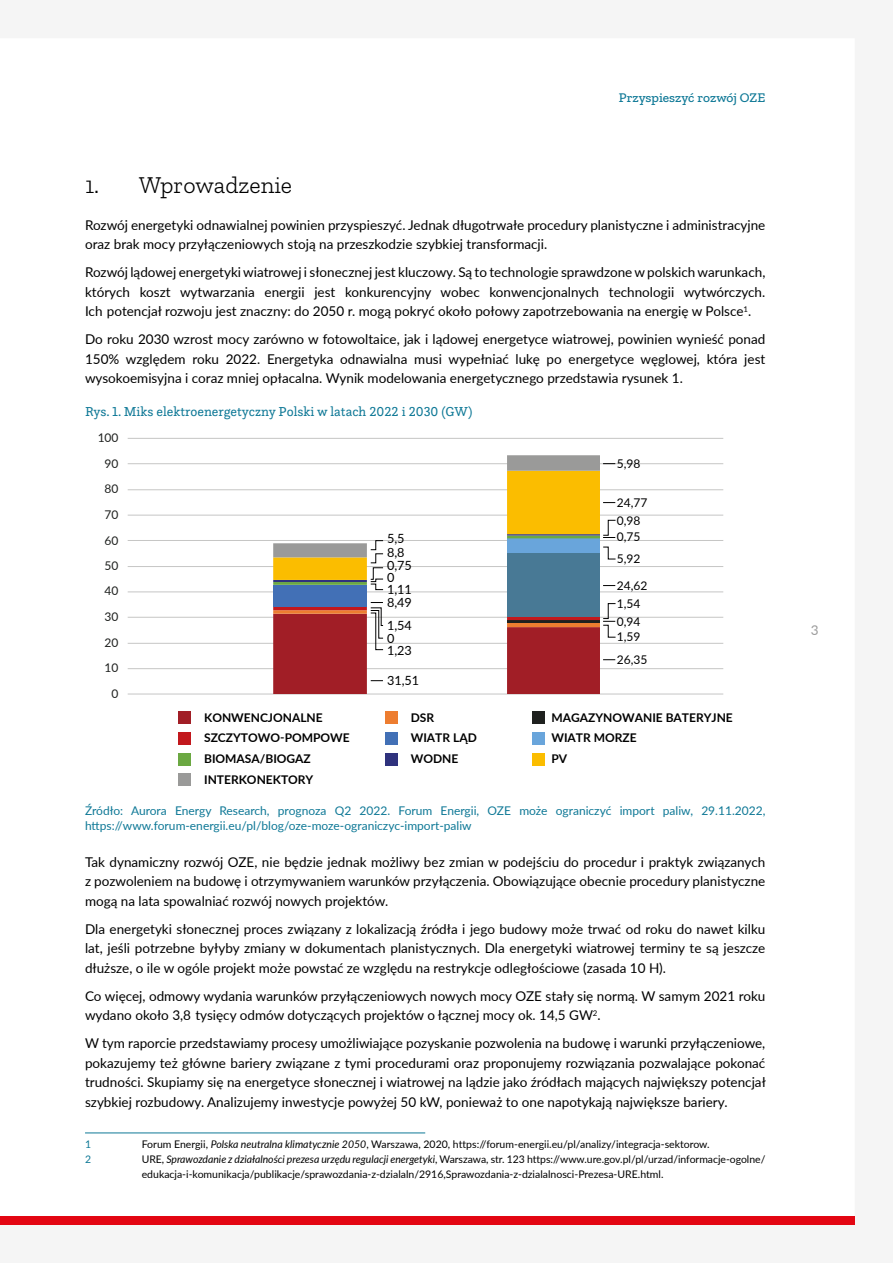
<style>
.page{position:relative;width:893px;height:1263px;background:#fff}
.page>*{position:absolute;margin:0;border:0;box-sizing:border-box;transform-origin:0 0}
.t1{font:300 24px "Zilla Slab";color:#000}
.t2{font:13.5px/19.5px "Lato";color:#000;text-align:justify}
.t3{font:13.5px "Questa Slab";color:#0e7896}
.t4{font:500 13.5px "Zilla Slab";color:#0e7896}
.t5{font:13.5px "Lato";color:#9c9c9c}
.t6{font:12.75px "Lato";color:#000}
.t7{font:12px/15px "Lato";color:#0e7896}
.t8{font:700 12px "Lato";color:#000}
.t9{font:12px "Lato";color:#000}
.t10{font:12px "Lato";color:#1f211f}
.t11{font:10.5px/15px "Lato";color:#000}
.t12{font:10.5px "Lato";color:#0e7896}
.s1{font-style:italic}
</style>
<div class="page">
<div style="left:0;top:1216px;width:855px;height:8px;background:#e30612"></div>
<hr style="left:128px;top:694px;width:595px;height:1px;background:#c6c6c5">
<hr style="left:128px;top:668px;width:595px;height:1px;background:#c6c6c5">
<hr style="left:128px;top:643px;width:595px;height:1px;background:#c6c6c5">
<hr style="left:128px;top:617px;width:595px;height:1px;background:#c6c6c5">
<hr style="left:128px;top:592px;width:595px;height:1px;background:#c6c6c5">
<hr style="left:128px;top:566px;width:595px;height:1px;background:#c6c6c5">
<hr style="left:128px;top:540px;width:595px;height:1px;background:#c6c6c5">
<hr style="left:128px;top:515px;width:595px;height:1px;background:#c6c6c5">
<hr style="left:128px;top:489px;width:595px;height:1px;background:#c6c6c5">
<hr style="left:128px;top:463px;width:595px;height:1px;background:#c6c6c5">
<hr style="left:128px;top:438px;width:595px;height:1px;background:#c6c6c5">
<div style="left:179px;top:711px;width:12px;height:12px;background:#a11e26"></div>
<div style="left:386px;top:711px;width:12px;height:12px;background:#ed7d30"></div>
<div style="left:532px;top:711px;width:13px;height:12px;background:#1f211f"></div>
<div style="left:179px;top:732px;width:12px;height:12px;background:#c2181d"></div>
<div style="left:532px;top:732px;width:13px;height:12px;background:#69a5db"></div>
<div style="left:179px;top:753px;width:12px;height:12px;background:#6ba842"></div>
<div style="left:386px;top:753px;width:12px;height:12px;background:#2f327d"></div>
<div style="left:532px;top:753px;width:13px;height:12px;background:#fbbd00"></div>
<div style="left:179px;top:773px;width:12px;height:13px;background:#9a9a99"></div>
<div style="left:507px;top:553px;width:93px;height:63px;background:#487995"></div>
<div style="left:273px;top:585px;width:94px;height:22px;background:#4270b6"></div>
<div style="left:386px;top:732px;width:12px;height:12px;background:#4270b6"></div>
<svg style="left:273px;top:455px;width:343px;height:135px"></svg>
<svg style="left:273px;top:602px;width:343px;height:92px"></svg>
<hr style="left:85px;top:1133px;width:340px;height:1px;background:#0e7896">
<p class="t4" style="left:619px;top:90px;width:148px">Przyspieszyć rozwój OZE</p>
<h1 class="t1" style="left:85px;top:172px;width:209px">1. Wprowadzenie</h1>
<p class="t2" style="left:85px;top:215px;width:682px">Rozwój energetyki odnawialnej powinien przyspieszyć. Jednak długotrwałe procedury planistyczne i administracyjne oraz brak mocy przyłączeniowych stoją na przeszkodzie szybkiej transformacji.</p>
<p class="t2" style="left:85px;top:262px;width:682px">Rozwój lądowej energetyki wiatrowej i słonecznej jest kluczowy. Są to technologie sprawdzone w polskich warunkach, których koszt wytwarzania energii jest konkurencyjny wobec konwencjonalnych technologii wytwórczych.<br>Ich potencjał rozwoju jest znaczny: do 2050 r. mogą pokryć około połowy zapotrzebowania na energię w Polsce<sup>1</sup>.</p>
<p class="t2" style="left:85px;top:329px;width:682px">Do roku 2030 wzrost mocy zarówno w fotowoltaice, jak i lądowej energetyce wiatrowej, powinien wynieść ponad 150% względem roku 2022. Energetyka odnawialna musi wypełniać lukę po energetyce węglowej, która jest wysokoemisyjna i coraz mniej opłacalna. Wynik modelowania energetycznego przedstawia rysunek 1.</p>
<p class="t3" style="left:85px;top:403px;width:389px">Rys. 1. Miks elektroenergetyczny Polski w latach 2022 i 2030 (GW)</p>
<p class="t10" style="left:98px;top:429px;width:22px">100</p>
<p class="t10" style="left:105px;top:455px;width:15px">90</p>
<p class="t10" style="left:105px;top:480px;width:15px">80</p>
<p class="t10" style="left:105px;top:506px;width:15px">70</p>
<p class="t10" style="left:105px;top:532px;width:15px">60</p>
<p class="t10" style="left:105px;top:557px;width:15px">50</p>
<p class="t10" style="left:105px;top:582px;width:15px">40</p>
<p class="t10" style="left:105px;top:608px;width:15px">30</p>
<p class="t10" style="left:105px;top:634px;width:15px">20</p>
<p class="t10" style="left:105px;top:659px;width:15px">10</p>
<p class="t10" style="left:112px;top:685px;width:8px">0</p>
<p class="t9" style="left:617px;top:455px;width:25px">5,98</p>
<p class="t9" style="left:617px;top:494px;width:32px">24,77</p>
<p class="t6" style="left:387px;top:529px;width:19px">5,5</p>
<p class="t6" style="left:387px;top:543px;width:19px">8,8</p>
<p class="t6" style="left:387px;top:557px;width:26px">0,75</p>
<p class="t6" style="left:387px;top:568px;width:9px">0</p>
<p class="t6" style="left:387px;top:580px;width:26px">1,11</p>
<p class="t9" style="left:617px;top:512px;width:25px">0,98</p>
<p class="t9" style="left:617px;top:528px;width:25px">0,75</p>
<p class="t9" style="left:617px;top:550px;width:25px">5,92</p>
<p class="t9" style="left:617px;top:577px;width:32px">24,62</p>
<p class="t6" style="left:387px;top:593px;width:26px">8,49</p>
<p class="t9" style="left:617px;top:595px;width:25px">1,54</p>
<p class="t6" style="left:387px;top:616px;width:26px">1,54</p>
<p class="t9" style="left:617px;top:613px;width:25px">0,94</p>
<p class="t6" style="left:387px;top:630px;width:9px">0</p>
<p class="t9" style="left:617px;top:628px;width:25px">1,59</p>
<p class="t6" style="left:387px;top:641px;width:26px">1,23</p>
<p class="t9" style="left:617px;top:650px;width:32px">26,35</p>
<p class="t6" style="left:387px;top:671px;width:34px">31,51</p>
<p class="t8" style="left:204px;top:708px;width:120px">KONWENCJONALNE</p>
<p class="t8" style="left:411px;top:708px;width:25px">DSR</p>
<p class="t8" style="left:551px;top:708px;width:183px">MAGAZYNOWANIE BATERYJNE</p>
<p class="t8" style="left:204px;top:729px;width:147px">SZCZYTOWO-POMPOWE</p>
<p class="t8" style="left:411px;top:729px;width:67px">WIATR LĄD</p>
<p class="t8" style="left:551px;top:729px;width:87px">WIATR MORZE</p>
<p class="t8" style="left:204px;top:750px;width:108px">BIOMASA/BIOGAZ</p>
<p class="t8" style="left:411px;top:750px;width:49px">WODNE</p>
<p class="t8" style="left:551px;top:750px;width:17px">PV</p>
<p class="t8" style="left:204px;top:771px;width:111px">INTERKONEKTORY</p>
<p class="t7" style="left:85px;top:803px;width:682px">Źródło: Aurora Energy Research, prognoza Q2 2022. Forum Energii, OZE może ograniczyć import paliw, 29.11.2022, https://www.forum-energii.eu/pl/blog/oze-moze-ograniczyc-import-paliw</p>
<p class="t2" style="left:85px;top:851px;width:682px">Tak dynamiczny rozwój OZE, nie będzie jednak możliwy bez zmian w podejściu do procedur i praktyk związanych z pozwoleniem na budowę i otrzymywaniem warunków przyłączenia. Obowiązujące obecnie procedury planistyczne mogą na lata spowalniać rozwój nowych projektów.</p>
<p class="t2" style="left:85px;top:918px;width:682px">Dla energetyki słonecznej proces związany z lokalizacją źródła i jego budowy może trwać od roku do nawet kilku lat, jeśli potrzebne byłyby zmiany w dokumentach planistycznych. Dla energetyki wiatrowej terminy te są jeszcze dłuższe, o ile w ogóle projekt może powstać ze względu na restrykcje odległościowe (zasada 10 H).</p>
<p class="t2" style="left:85px;top:985px;width:682px">Co więcej, odmowy wydania warunków przyłączeniowych nowych mocy OZE stały się normą. W samym 2021 roku wydano około 3,8 tysięcy odmów dotyczących projektów o łącznej mocy ok. 14,5 GW<sup>2</sup>.</p>
<p class="t2" style="left:85px;top:1033px;width:682px">W tym raporcie przedstawiamy procesy umożliwiające pozyskanie pozwolenia na budowę i warunki przyłączeniowe, pokazujemy też główne bariery związane z tymi procedurami oraz proponujemy rozwiązania pozwalające pokonać trudności. Skupiamy się na energetyce słonecznej i wiatrowej na lądzie jako źródłach mających największy potencjał szybkiej rozbudowy. Analizujemy inwestycje powyżej 50 kW, ponieważ to one napotykają największe bariery.</p>
<p class="t12" style="left:85px;top:1136px;width:8px">1</p>
<p class="t11" style="left:142px;top:1136px;width:569px">Forum Energii, <span class="s1">Polska neutralna klimatycznie 2050</span>, Warszawa, 2020, https://forum-energii.eu/pl/analizy/integracja-sektorow.</p>
<p class="t12" style="left:85px;top:1151px;width:8px">2</p>
<p class="t11" style="left:142px;top:1151px;width:625px">URE, <span class="s1">Sprawozdanie z działalności prezesa urzędu regulacji energetyki</span>, Warszawa, str. 123 https://www.ure.gov.pl/pl/urzad/informacje-ogolne/ edukacja-i-komunikacja/publikacje/sprawozdania-z-dzialaln/2916,Sprawozdania-z-dzialalnosci-Prezesa-URE.html.</p>
<p class="t5" style="left:811px;top:620px;width:9px">3</p>
</div>
